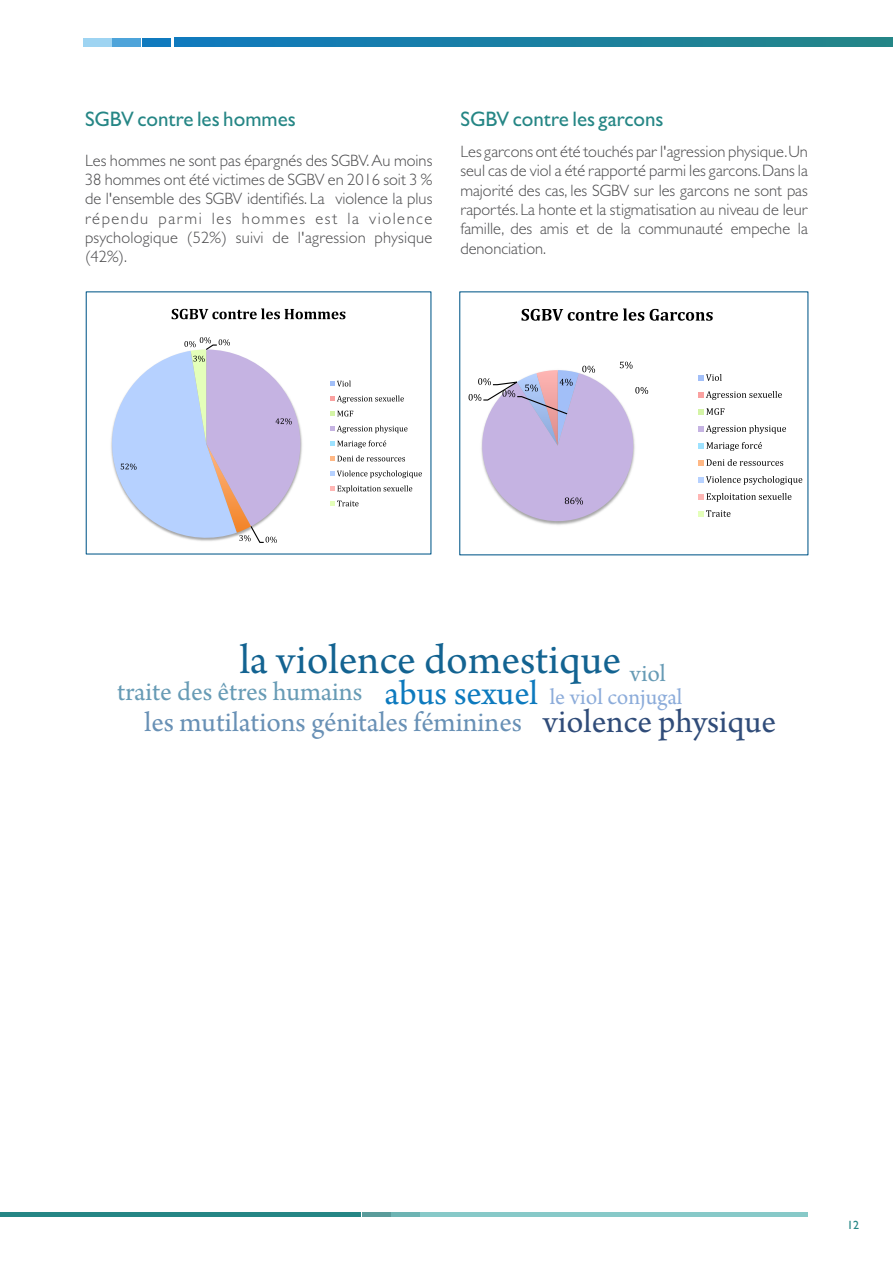
<style>
.page{position:relative;width:893px;height:1263px;background:#fff}
.page>*{position:absolute;margin:0;border:0;box-sizing:border-box;transform-origin:0 0}
.t1{font:44.4px "Arno Pro";color:#136391}
.t2{font:29.55px "Arno Pro";color:#6890b5}
.t3{font:27.9px "Arno Pro";letter-spacing:-.005em;color:#679bb5}
.t4{font:25.65px "Arno Pro";color:#679bb5}
.t5{font:23.7px "Arno Pro";color:#8cacda}
.t6{font:500 21px "Gill Sans MT Std";color:#258685}
.t7{font:300 16.5px/19.4px "Gill Sans MT Std";color:#4b4b4d;text-align:justify}
.t8{font:500 12px "Gill Sans MT Std";color:#258685}
.s1{font-size:36.3px;color:#0d7abe}
.s2{font-size:34.8px;color:#304c79}
</style>
<div class="page">
<svg style="left:174px;top:38px;width:719px;height:8px;background:#1a7fa2"></svg>
<div style="left:142px;top:38px;width:28px;height:8px;background:#107abe"></div>
<div style="left:113px;top:38px;width:28px;height:8px;background:#4ea4da"></div>
<div style="left:84px;top:38px;width:28px;height:8px;background:#9ed4f2"></div>
<hr style="left:0;top:1212px;width:361px;height:4px;background:#258685">
<hr style="left:362px;top:1212px;width:28px;height:4px;background:#5a9c9b">
<hr style="left:391px;top:1212px;width:28px;height:4px;background:#6db4b3">
<hr style="left:421px;top:1212px;width:387px;height:4px;background:#87c9c8">
<svg style="left:111px;top:337px;width:189px;height:206px"></svg>
<svg style="left:172px;top:308px;width:173px;height:11px"></svg>
<svg style="left:330px;top:380px;width:21px;height:6px"></svg>
<svg style="left:330px;top:395px;width:74px;height:8px"></svg>
<svg style="left:330px;top:411px;width:23px;height:5px"></svg>
<svg style="left:330px;top:425px;width:77px;height:8px"></svg>
<svg style="left:330px;top:440px;width:56px;height:8px"></svg>
<svg style="left:330px;top:455px;width:75px;height:6px"></svg>
<svg style="left:330px;top:470px;width:92px;height:8px"></svg>
<svg style="left:330px;top:485px;width:82px;height:8px"></svg>
<svg style="left:330px;top:501px;width:29px;height:5px"></svg>
<svg style="left:469px;top:361px;width:179px;height:164px"></svg>
<svg style="left:521px;top:308px;width:192px;height:13px"></svg>
<svg style="left:698px;top:374px;width:24px;height:7px"></svg>
<svg style="left:698px;top:391px;width:84px;height:9px"></svg>
<svg style="left:698px;top:408px;width:26px;height:7px"></svg>
<svg style="left:698px;top:425px;width:88px;height:9px"></svg>
<svg style="left:698px;top:442px;width:64px;height:9px"></svg>
<svg style="left:698px;top:459px;width:85px;height:7px"></svg>
<svg style="left:698px;top:476px;width:104px;height:9px"></svg>
<svg style="left:698px;top:493px;width:93px;height:9px"></svg>
<svg style="left:698px;top:510px;width:32px;height:7px"></svg>
<p class="t6" style="left:85px;top:112px;width:212px">SGBV contre les hommes</p>
<p class="t7" style="left:85px;top:153px;width:349px">Les hommes ne sont pas épargnés des SGBV.Au moins 38 hommes ont été victimes de SGBV en 2016 soit 3 % de l'ensemble des SGBV identifiés. La violence la plus répendu parmi les hommes est la violence psychologique (52%) suivi de l'agression physique (42%).</p>
<p class="t6" style="left:460px;top:112px;width:205px">SGBV contre les garcons</p>
<p class="t7" style="left:460px;top:144px;width:349px">Les garcons ont été touchés par l'agression physique.Un seul cas de viol a été rapporté parmi les garcons.Dans la majorité des cas, les SGBV sur les garcons ne sont pas raportés.La honte et la stigmatisation au niveau de leur famille, des amis et de la communauté empeche la denonciation.</p>
<h1 class="t1" style="left:240px;top:643px;width:383px">la violence domestique</h1>
<h3 class="t4" style="left:630px;top:664px;width:37px">viol</h3>
<h3 class="t5" style="left:385px;top:688px;width:299px"><span class="s1">abus sexuel</span> le viol conjugal</h3>
<h2 class="t2" style="left:145px;top:711px;width:633px">les mutilations génitales féminines <span class="s2">violence physique</span></h2>
<h3 class="t3" style="left:117px;top:681px;width:247px">traite des êtres humains</h3>
<p class="t8" style="left:847px;top:1221px;width:13px">12</p>
</div>
